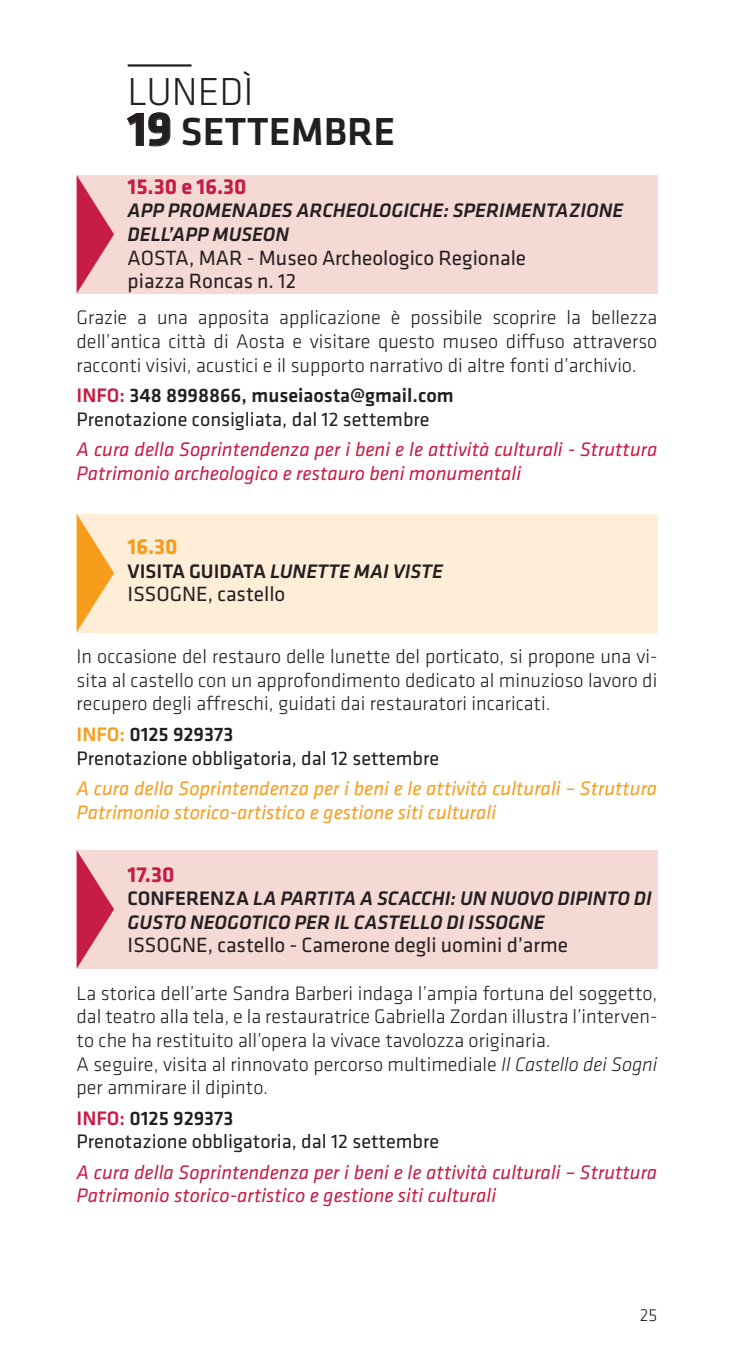
<style>
.page{position:relative;width:734px;height:1372px;background:#fff}
.page>*{position:absolute;margin:0;border:0;box-sizing:border-box;transform-origin:0 0}
.t1{font:500 40.5px/40.5px "Klavika";color:#231f20}
.t2{font:700 22.5px "Klavika";color:#c61c46}
.t3{font:700 22.5px "Klavika";color:#f89c1c}
.t4{font:21.38px/23.6px "Klavika";color:#231f20}
.t5{font:300 20.25px/23.6px "Klavika";color:#231f20;text-align:justify}
.t6{font:italic 20.25px/23.6px "Klavika";color:#c61c46}
.t7{font:20.25px/23.6px "Klavika";color:#231f20}
.t8{font:italic 500 20.25px/23.6px "Klavika";color:#231f20}
.t9{font:italic 20.25px/23.6px "Klavika";color:#f89c1c}
.t10{font:300 18px "Klavika";color:#231f20}
.s1{font-weight:300}
.s2{font-weight:700;font-size:49.5px}
.s3{font-weight:500;color:#c61c46}
.s4{font-weight:500}
.s5{font-style:normal}
.s6{font-weight:500;color:#f89c1c}
.s7{font-style:italic}
</style>
<div class="page">
<div style="left:77px;top:175px;width:580px;height:118px;background:#f4d9d5"></div>
<svg style="left:77px;top:175px;width:37px;height:118px"></svg>
<div style="left:77px;top:513px;width:580px;height:119px;background:#feeed8"></div>
<svg style="left:77px;top:513px;width:37px;height:119px"></svg>
<div style="left:77px;top:850px;width:580px;height:118px;background:#f4d9d5"></div>
<svg style="left:77px;top:851px;width:37px;height:117px"></svg>
<hr style="left:128px;top:64px;width:63px;height:3px;background:#231f20">
<h1 class="t1" style="left:128px;top:72px;width:269px"><span class="s1">LUNEDÌ<br></span><span class="s2">19</span> SETTEMBRE</h1>
<p class="t2" style="left:128px;top:174px;width:120px">15.30 e 16.30</p>
<p class="t8" style="left:128px;top:199px;width:497px">APP PROMENADES ARCHEOLOGICHE: SPERIMENTAZIONE<br>DELL’APP MUSEON</p>
<p class="t4" style="left:128px;top:246px;width:400px">AOSTA, MAR - Museo Archeologico Regionale piazza Roncas n. 12</p>
<p class="t5" style="left:77px;top:306px;width:582px">Grazie a una apposita applicazione è possibile scoprire la bellezza dell’antica città di Aosta e visitare questo museo diffuso attraverso racconti visivi, acustici e il supporto narrativo di altre fonti d’archivio.</p>
<p class="t7" style="left:77px;top:384px;width:378px"><span class="s3">INFO:</span> <span class="s4">348 8998866, museiaosta@gmail.com<br></span>Prenotazione consigliata, dal 12 settembre</p>
<p class="t6" style="left:77px;top:438px;width:582px">A cura della Soprintendenza per i beni e le attività culturali - Struttura<br>Patrimonio archeologico e restauro beni monumentali</p>
<p class="t3" style="left:128px;top:534px;width:51px">16.30</p>
<p class="t8" style="left:128px;top:559px;width:317px"><span class="s5">VISITA GUIDATA</span> LUNETTE MAI VISTE</p>
<p class="t4" style="left:128px;top:582px;width:159px">ISSOGNE, castello</p>
<p class="t5" style="left:77px;top:645px;width:582px">In occasione del restauro delle lunette del porticato, si propone una vi&shy;sita al castello con un approfondimento dedicato al minuzioso lavoro di recupero degli affreschi, guidati dai restauratori incaricati.</p>
<p class="t7" style="left:77px;top:722px;width:364px"><span class="s6">INFO:</span> <span class="s4">0125 929373<br></span>Prenotazione obbligatoria, dal 12 settembre</p>
<p class="t9" style="left:77px;top:776px;width:582px">A cura della Soprintendenza per i beni e le attività culturali – Struttura<br>Patrimonio storico-artistico e gestione siti culturali</p>
<p class="t2" style="left:128px;top:861px;width:48px">17.30</p>
<p class="t8" style="left:128px;top:887px;width:525px"><span class="s5">CONFERENZA</span> LA PARTITA A SCACCHI: UN NUOVO DIPINTO DI<br>GUSTO NEOGOTICO PER IL CASTELLO DI ISSOGNE</p>
<p class="t4" style="left:128px;top:933px;width:442px">ISSOGNE, castello - Camerone degli uomini d’arme</p>
<p class="t5" style="left:77px;top:981px;width:582px;text-align:left">La storica dell’arte Sandra Barberi indaga l’ampia fortuna del soggetto, dal teatro alla tela, e la restauratrice Gabriella Zordan illustra l’interven&shy;to che ha restituito all’opera la vivace tavolozza originaria.<br>A seguire, visita al rinnovato percorso multimediale <span class="s7">Il Castello dei Sogni </span>per ammirare il dipinto.</p>
<p class="t7" style="left:77px;top:1106px;width:364px"><span class="s3">INFO:</span> <span class="s4">0125 929373<br></span>Prenotazione obbligatoria, dal 12 settembre</p>
<p class="t6" style="left:77px;top:1160px;width:582px">A cura della Soprintendenza per i beni e le attività culturali – Struttura<br>Patrimonio storico-artistico e gestione siti culturali</p>
<p class="t10" style="left:639px;top:1304px;width:19px">25</p>
</div>
